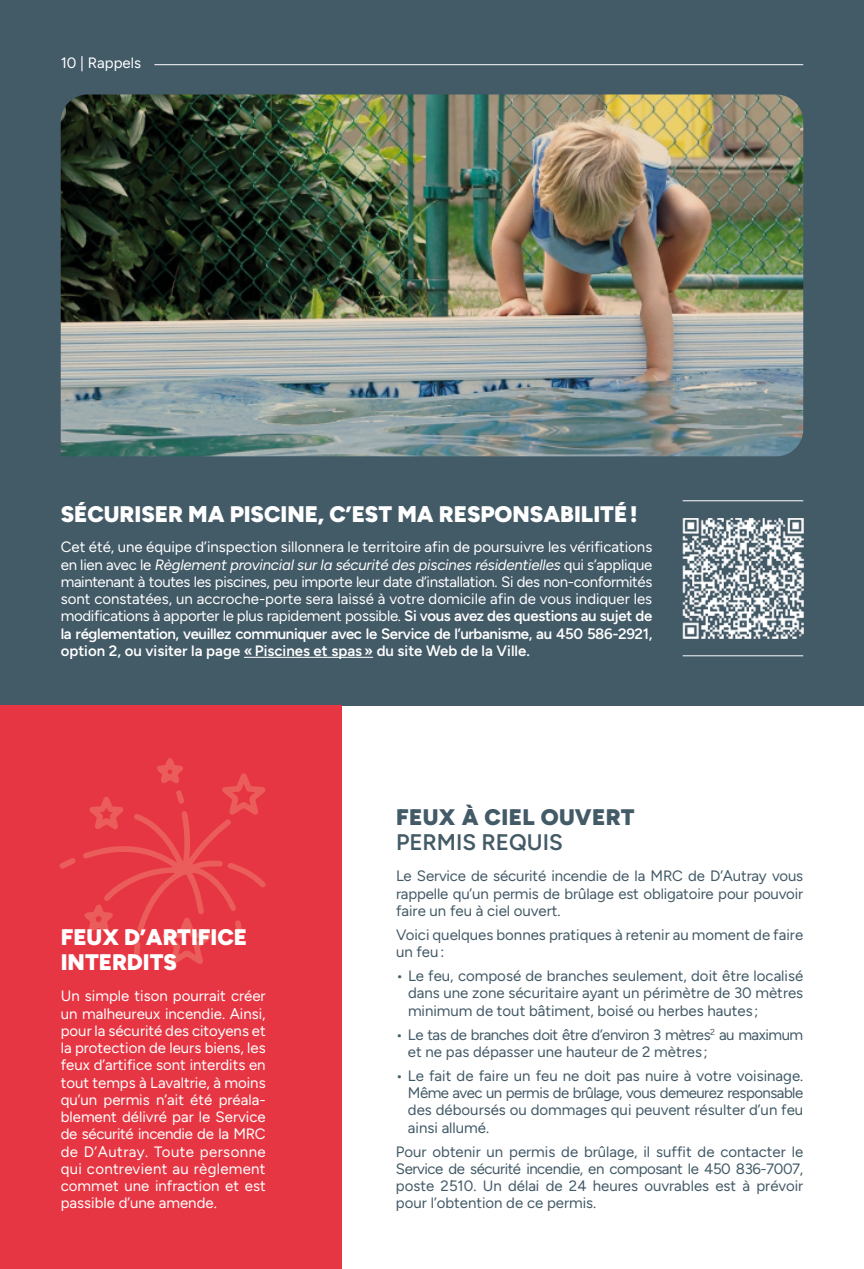
<style>
.page{position:relative;width:864px;height:1269px;background:#fff}
.page>*{position:absolute;margin:0;border:0;box-sizing:border-box;transform-origin:0 0}
.t1{font:900 22.5px/25.5px "Figtree";color:#fff}
.t2{font:900 22.5px "Figtree";letter-spacing:.02em;color:#435a67}
.t3{font:600 22.5px "Figtree";color:#435a67}
.t4{font:15px/17.2px "Figtree";color:#fff;text-align:justify}
.t5{font:15px/17.2px "Figtree";color:#435a67;text-align:justify}
.t6{font:15px/17.2px "Figtree";letter-spacing:-.03em;color:#435a67}
.s1{font-style:italic}
.s2{font-weight:600}
</style>
<div class="page">
<div style="left:0;top:0;width:864px;height:706px;background:#435a67"></div>
<hr style="left:244px;top:657px;width:129px;height:1px;background:#fff">
<img style="left:683px;top:518px;width:120px;height:120px">
<hr style="left:683px;top:500px;width:120px;height:1px;background:#fff">
<hr style="left:683px;top:655px;width:120px;height:1px;background:#fff">
<div style="left:0;top:706px;width:342px;height:563px;background:#e73643"></div>
<hr style="left:154px;top:64px;width:649px;height:1px;background:#fff">
<img style="left:61px;top:94px;width:742px;height:362px">
<svg style="left:59px;top:858px;width:17px;height:11px"></svg>
<svg style="left:83px;top:758px;width:183px;height:206px"></svg>
<hr style="left:863px;top:0;width:1px;height:1269px;background:#ebf5f0">
<p class="t4" style="left:61px;top:54px;width:82px">10 | Rappels</p>
<h1 class="t1" style="left:61px;top:501px;width:578px">SÉCURISER MA PISCINE, C’EST MA RESPONSABILITÉ!</h1>
<p class="t4" style="left:61px;top:539px;width:593px">Cet été, une équipe d’inspection sillonnera le territoire afin de poursuivre les vérifications en lien avec le <span class="s1">Règlement provincial sur la sécurité des piscines résidentielles</span> qui s’applique maintenant à toutes les piscines, peu importe leur date d’installation. Si des non-conformités sont constatées, un accroche-porte sera laissé à votre domicile afin de vous indiquer les modifications à apporter le plus rapidement possible. <span class="s2">Si vous avez des questions au sujet de la réglementation, veuillez communiquer avec le Service de l’urbanisme, au 450 586-2921, option 2, ou visiter la page «Piscines et spas» du site Web de la Ville.</span></p>
<h1 class="t1" style="left:61px;top:924px;width:188px">FEUX D’ARTIFICE<br>INTERDITS</h1>
<p class="t4" style="left:61px;top:987px;width:206px">Un simple tison pourrait créer un malheureux incendie. Ainsi, pour la sécurité des citoyens et la protection de leurs biens, les feux d’artifice sont interdits en tout temps à Lavaltrie, à moins qu’un permis n’ait été préala&shy;blement délivré par le Service de sécurité incendie de la MRC de D’Autray. Toute personne qui contrevient au règlement commet une infraction et est passible d’une amende.</p>
<h1 class="t2" style="left:396px;top:804px;width:240px">FEUX À CIEL OUVERT</h1>
<h1 class="t3" style="left:396px;top:830px;width:168px">PERMIS REQUIS</h1>
<p class="t5" style="left:396px;top:867px;width:409px">Le Service de sécurité incendie de la MRC de D’Autray vous rappelle qu’un permis de brûlage est obligatoire pour pouvoir faire un feu à ciel ouvert.</p>
<p class="t5" style="left:396px;top:926px;width:409px">Voici quelques bonnes pratiques à retenir au moment de faire un feu:</p>
<p class="t5" style="left:408px;top:967px;width:397px;text-indent:-12px">• Le feu, composé de branches seulement, doit être localisé dans une zone sécuritaire ayant un périmètre de 30 mètres minimum de tout bâtiment, boisé ou herbes hautes ;</p>
<p class="t6" style="left:408px;top:1026px;width:397px;text-indent:-12px">• Le tas de branches doit être d’environ 3 mètres<sup>2</sup> au maximum et ne pas dépasser une hauteur de 2 mètres ;</p>
<p class="t5" style="left:408px;top:1067px;width:397px;text-indent:-12px">• Le fait de faire un feu ne doit pas nuire à votre voisinage.<br>Même avec un permis de brûlage, vous demeurez responsable des déboursés ou dommages qui peuvent résulter d’un feu ainsi allumé.</p>
<p class="t5" style="left:396px;top:1143px;width:409px">Pour obtenir un permis de brûlage, il suffit de contacter le Service de sécurité incendie, en composant le 450 836-7007, poste 2510. Un délai de 24 heures ouvrables est à prévoir pour l’obtention de ce permis.</p>
</div>
